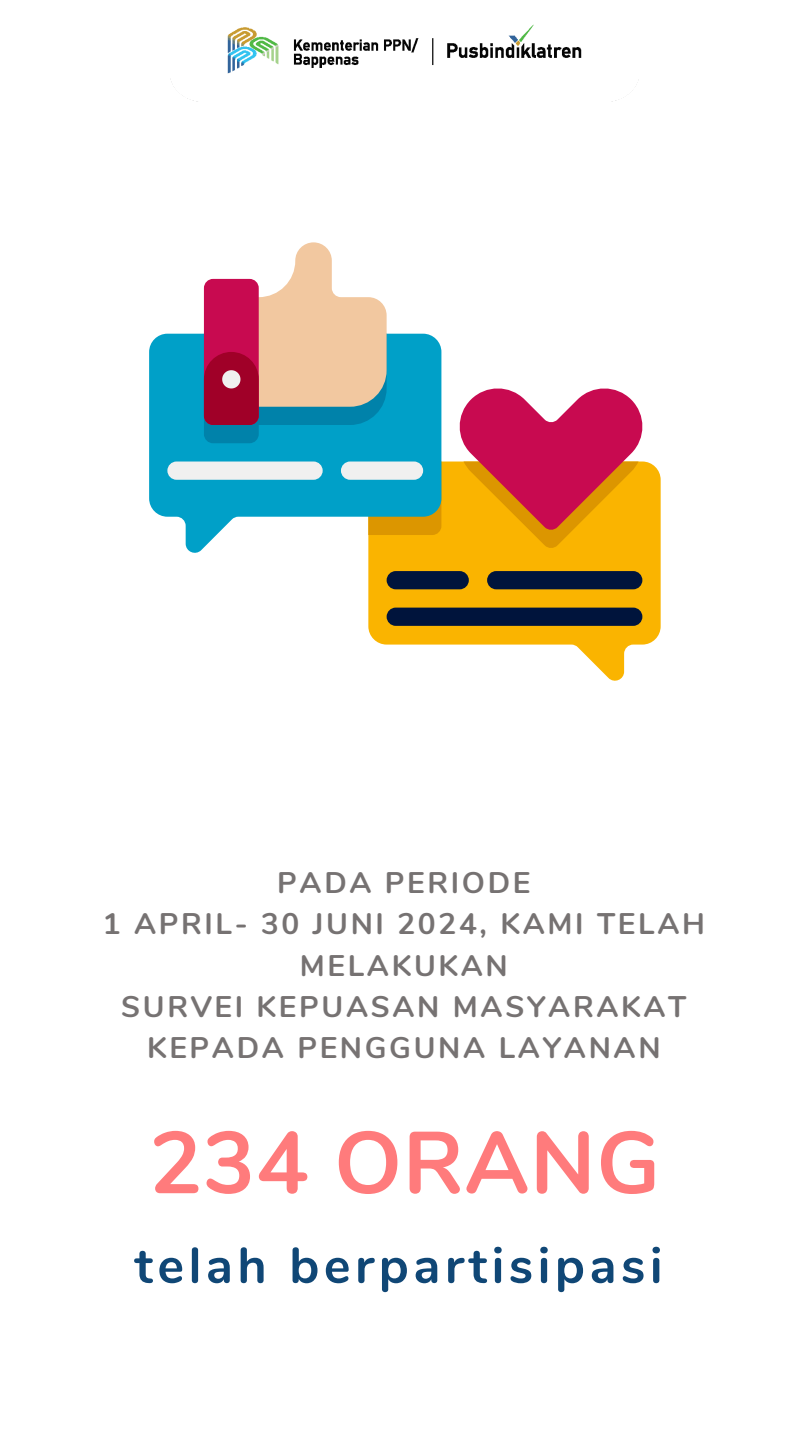
<style>
.page{position:relative;width:810px;height:1440px;background:#fff}
.page>*{position:absolute;margin:0;border:0;box-sizing:border-box;transform-origin:0 0}
.t1{font:700 87.3px "Nunito";letter-spacing:.01em;color:#ff7b7c}
.t2{font:700 50.1px "Nunito";letter-spacing:.09em;color:#104776}
.t3{font:700 29.8px/41.2px "Nunito";letter-spacing:.09em;color:#767272;text-align:center}
</style>
<div class="page">
<img style="left:171px;top:24px;width:468px;height:78px">
<svg style="left:368px;top:462px;width:293px;height:219px;fill:#fab400"></svg>
<svg style="left:149px;top:334px;width:292px;height:222px;fill:#00a0c8"></svg>
<div style="left:387px;top:571px;width:82px;height:18px;background:#00143c;border-radius:9px"></div>
<div style="left:341px;top:462px;width:82px;height:18px;background:#f0f0f0;border-radius:9px"></div>
<div style="left:167px;top:462px;width:156px;height:18px;background:#f0f0f0;border-radius:9px"></div>
<div style="left:487px;top:571px;width:155px;height:18px;background:#00143c;border-radius:9px"></div>
<div style="left:387px;top:608px;width:255px;height:18px;background:#00143c;border-radius:9px"></div>
<svg style="left:204px;top:242px;width:183px;height:201px"></svg>
<svg style="left:456px;top:388px;width:190px;height:161px;background:#dd5e43"></svg>
<p class="t3" style="left:277px;top:863px;width:255px">PADA PERIODE</p>
<p class="t3" style="left:103px;top:904px;width:604px">1 APRIL- 30 JUNI 2024, KAMI TELAH<br>MELAKUKAN</p>
<p class="t3" style="left:121px;top:986px;width:567px">SURVEI KEPUASAN MASYARAKAT</p>
<p class="t3" style="left:147px;top:1028px;width:515px">KEPADA PENGGUNA LAYANAN</p>
<p class="t1" style="left:150px;top:1105px;width:512px">234 ORANG</p>
<h1 class="t2" style="left:134px;top:1232px;width:530px">telah berpartisipasi</h1>
</div>
